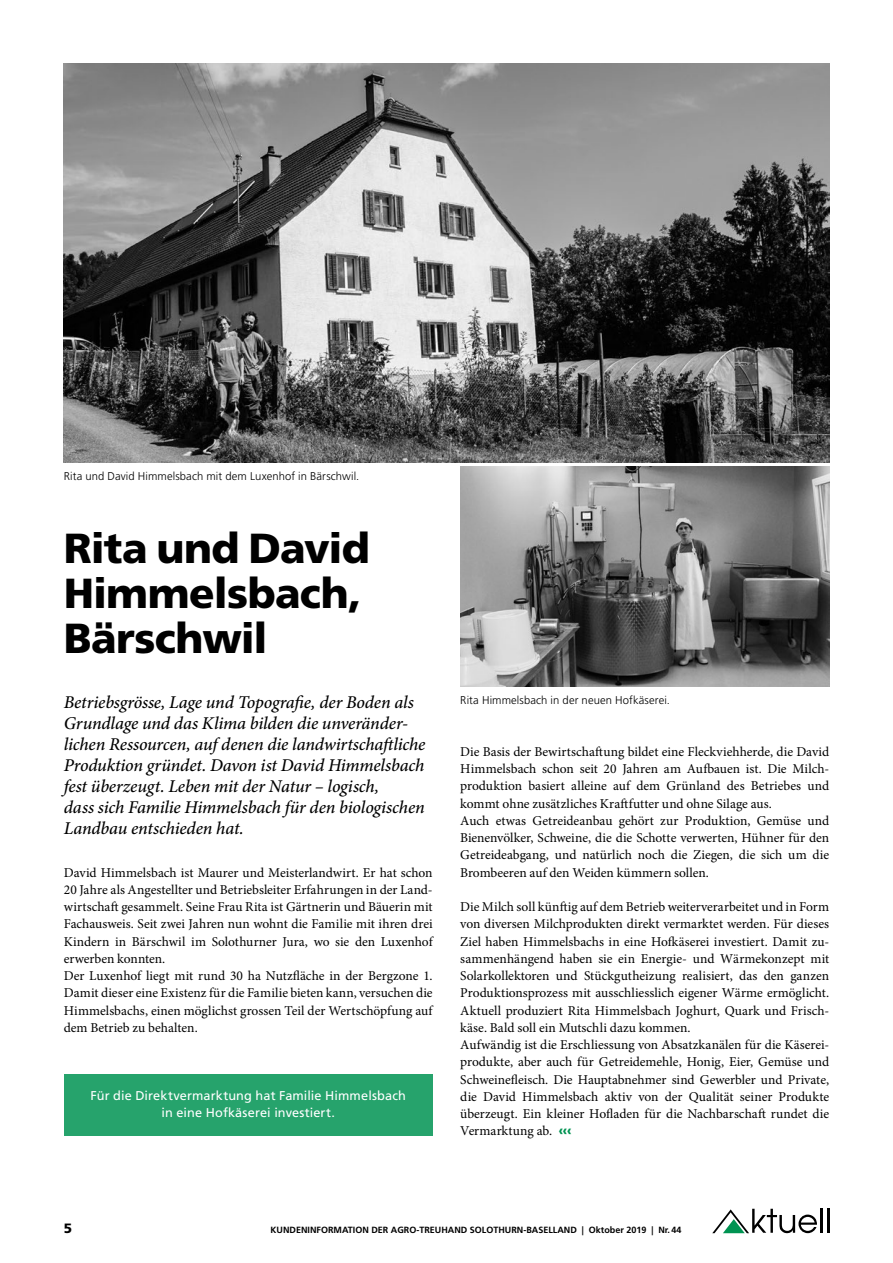
<style>
.page{position:relative;width:893px;height:1263px;background:#fff}
.page>*{position:absolute;margin:0;border:0;box-sizing:border-box;transform-origin:0 0}
.t1{font:900 42px/45px "Frutiger LT Std";letter-spacing:-.02em;color:#000}
.t2{font:italic 500 18px/21px "Minion Pro";letter-spacing:-.01em;color:#000}
.t3{font:13.5px/17.2px "Minion Pro";color:#000}
.t4{font:900 13.5px "Frutiger LT Std";color:#000}
.t5{font:12.75px/17.2px "Frutiger LT Std";letter-spacing:.01em;color:#fff;text-align:center}
.t6{font:300 11.25px "Frutiger LT Std";letter-spacing:.01em;color:#000}
.t7{font:700 9px "Frutiger LT Std";color:#000}
.s1{font-family:"Frutiger LT Std";font-weight:900;color:#009352}
</style>
<div class="page">
<svg style="left:712px;top:1209px;width:105px;height:24px"></svg>
<hr style="left:820px;top:1209px;width:3px;height:24px;background:#000">
<hr style="left:827px;top:1209px;width:2px;height:24px;background:#000">
<img style="left:460px;top:467px;width:369px;height:220px">
<img style="left:64px;top:64px;width:765px;height:398px">
<div style="left:64px;top:1074px;width:369px;height:61px;background:#26a36c"></div>
<p class="t6" style="left:64px;top:469px;width:297px">Rita und David Himmelsbach mit dem Luxenhof in Bärschwil.</p>
<h1 class="t1" style="left:64px;top:526px;width:307px">Rita und David<br>Himmelsbach,<br>Bärschwil</h1>
<p class="t2" style="left:64px;top:691px;width:363px">Betriebsgrösse, Lage und Topografie, der Boden als Grundlage und das Klima bilden die unveränder&shy;lichen Ressourcen, auf denen die landwirtschaftliche Produktion gründet. Davon ist David Himmelsbach fest überzeugt. Leben mit der Natur – logisch,<br>dass sich Familie Himmelsbach für den biologischen Landbau entschieden hat.</p>
<p class="t3" style="left:64px;top:864px;width:370px">David Himmelsbach ist Maurer und Meisterlandwirt. Er hat schon 20 Jahre als Angestellter und Betriebsleiter Erfahrungen in der Land&shy;wirtschaft gesammelt. Seine Frau Rita ist Gärtnerin und Bäuerin mit Fachausweis. Seit zwei Jahren nun wohnt die Familie mit ihren drei Kindern in Bärschwil im Solothurner Jura, wo sie den Luxenhof erwerben konnten.<br>Der Luxenhof liegt mit rund 30 ha Nutzfläche in der Bergzone 1.<br>Damit dieser eine Existenz für die Familie bieten kann, versuchen die Himmelsbachs, einen möglichst grossen Teil der Wertschöpfung auf dem Betrieb zu behalten.</p>
<p class="t5" style="left:90px;top:1087px;width:317px">Für die Direktvermarktung hat Familie Himmelsbach in eine Hofkäserei investiert.</p>
<p class="t6" style="left:460px;top:694px;width:211px">Rita Himmelsbach in der neuen Hofkäserei.</p>
<p class="t3" style="left:460px;top:743px;width:370px">Die Basis der Bewirtschaftung bildet eine Fleckviehherde, die David Himmelsbach schon seit 20 Jahren am Aufbauen ist. Die Milch&shy;produktion basiert alleine auf dem Grünland des Betriebes und kommt ohne zusätzliches Kraftfutter und ohne Silage aus.<br>Auch etwas Getreideanbau gehört zur Produktion, Gemüse und Bienenvölker, Schweine, die die Schotte verwerten, Hühner für den Getreideabgang, und natürlich noch die Ziegen, die sich um die Brombeeren auf den Weiden kümmern sollen.</p>
<p class="t3" style="left:460px;top:898px;width:370px">Die Milch soll künftig auf dem Betrieb weiterverarbeitet und in Form von diversen Milchprodukten direkt vermarktet werden. Für dieses Ziel haben Himmelsbachs in eine Hofkäserei investiert. Damit zu&shy;sammenhängend haben sie ein Energie- und Wärmekonzept mit Solarkollektoren und Stückgutheizung realisiert, das den ganzen Produktionsprozess mit ausschliesslich eigener Wärme ermöglicht.<br>Aktuell produziert Rita Himmelsbach Joghurt, Quark und Frisch&shy;käse. Bald soll ein Mutschli dazu kommen.<br>Aufwändig ist die Erschliessung von Absatzkanälen für die Käserei&shy;produkte, aber auch für Getreidemehle, Honig, Eier, Gemüse und Schweinefleisch. Die Hauptabnehmer sind Gewerbler und Private, die David Himmelsbach aktiv von der Qualität seiner Produkte überzeugt. Ein kleiner Hofladen für die Nachbarschaft rundet die Vermarktung ab. <span class="s1">‹‹‹</span></p>
<p class="t4" style="left:64px;top:1220px;width:10px">5</p>
<p class="t7" style="left:271px;top:1225px;width:412px">KUNDENINFORMATION DER AGRO-TREUHAND SOLOTHURN-BASELLAND | Oktober 2019 | Nr. 44</p>
</div>
